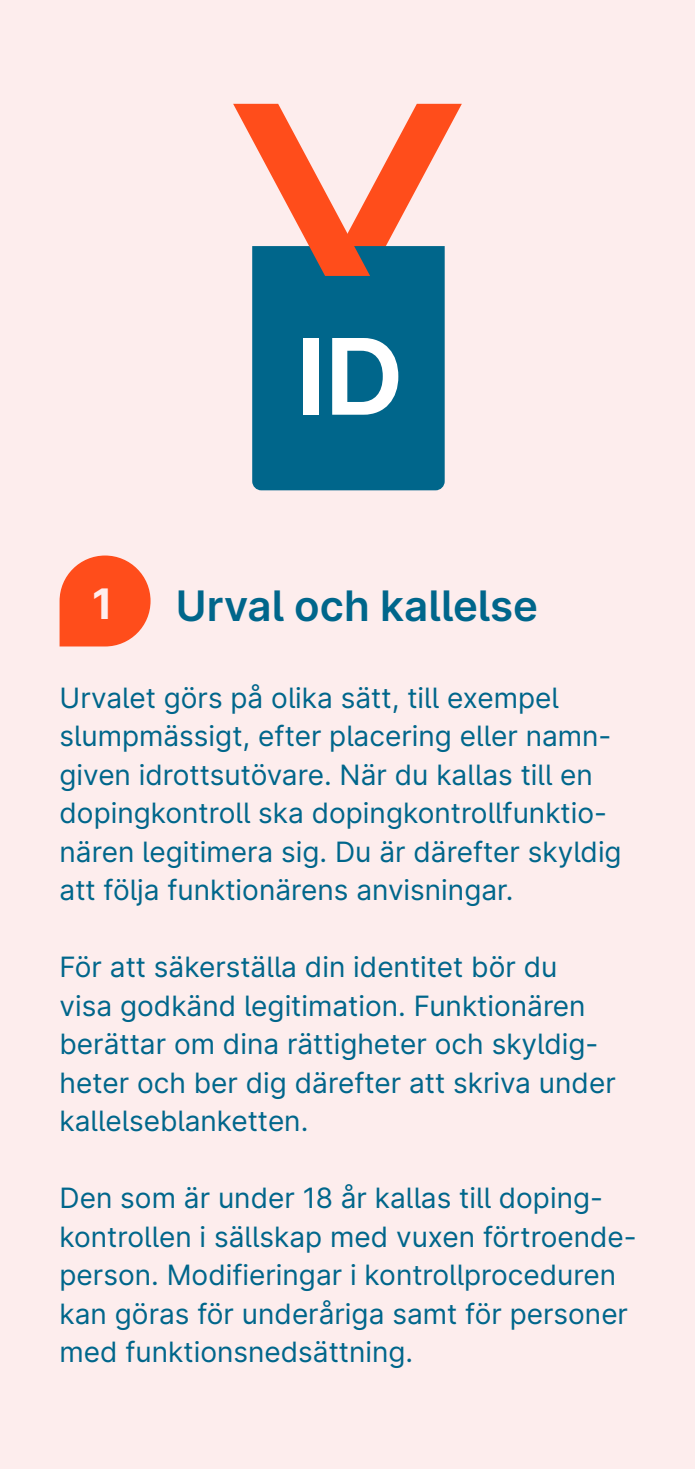
<style>
.page{position:relative;width:695px;height:1469px;background:#fff}
.page>*{position:absolute;margin:0;border:0;box-sizing:border-box;transform-origin:0 0}
.t1{font:600 42px "Inter";color:#00668b}
.t2{font:700 42px "Inter";color:#fee}
.t3{font:28px/38.5px "Inter";color:#00668b}
</style>
<div class="page">
<div style="left:0;top:0;width:694px;height:1468px;background:#fdeded"></div>
<div style="left:252px;top:276px;width:192px;height:214px;background:#00668b"></div>
<svg style="left:233px;top:104px;width:229px;height:172px"></svg>
<div style="left:303px;top:338px;width:15px;height:77px;background:#fff"></div>
<svg style="left:332px;top:338px;width:66px;height:77px;background:#93bece"></svg>
<svg style="left:60px;top:555px;width:90px;height:91px;background:#fe653b"></svg>
<h1 class="t2" style="left:92px;top:573px;width:22px">1</h1>
<h1 class="t1" style="left:176px;top:575px;width:363px">Urval och kallelse</h1>
<p class="t3" style="left:60px;top:677px;width:563px">Urvalet görs på olika sätt, till exempel slumpmässigt, efter placering eller namn&shy;given idrottsutövare. När du kallas till en dopingkontroll ska dopingkontrollfunktio&shy;nären legitimera sig. Du är därefter skyldig att följa funktionärens anvisningar.</p>
<p class="t3" style="left:60px;top:947px;width:557px">För att säkerställa din identitet bör du visa godkänd legitimation. Funktionären berättar om dina rättigheter och skyldig&shy;heter och ber dig därefter att skriva under kallelseblanketten.</p>
<p class="t3" style="left:60px;top:1178px;width:578px">Den som är under 18 år kallas till doping&shy;kontrollen i sällskap med vuxen förtroende&shy;person. Modifieringar i kontrollproceduren kan göras för underåriga samt för personer med funktionsnedsättning.</p>
</div>
